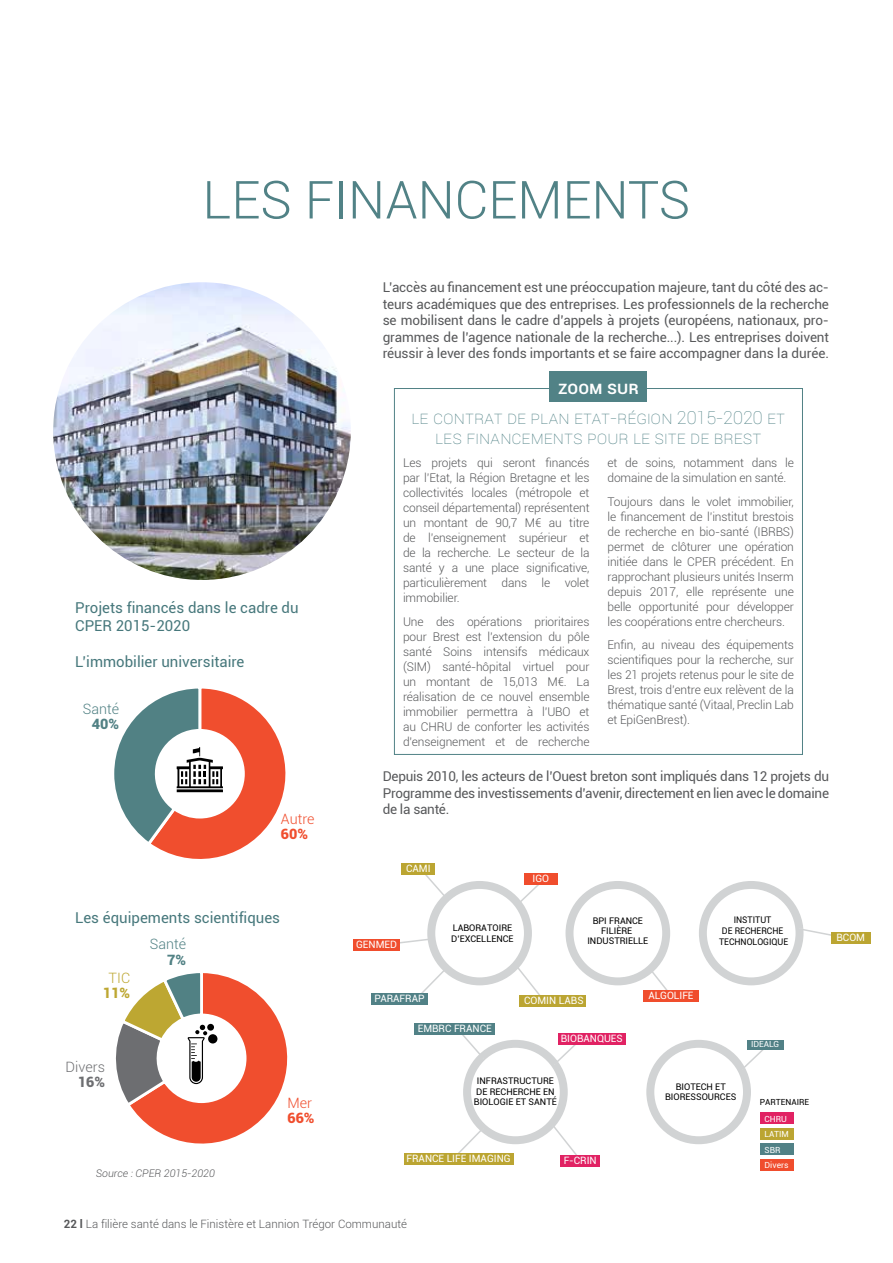
<style>
.page{position:relative;width:893px;height:1263px;background:#fff}
.page>*{position:absolute;margin:0;border:0;box-sizing:border-box;transform-origin:0 0}
.t1{font:300 52.5px "Roboto";color:#518286}
.t2{font:100 18px/19.5px "Roboto";color:#518286;text-align:center}
.t3{font:500 18px "Roboto";color:#fff}
.t4{font:15px/18px "Roboto";color:#47787c}
.t5{font:300 14.25px "Roboto";color:#518184}
.t6{font:300 14.25px "Roboto";color:#f04e2e}
.t7{font:900 14.25px "Roboto";color:#f04e2e}
.t8{font:300 14.25px "Roboto";color:#6d6e71}
.t9{font:900 14.25px "Roboto";color:#518184}
.t10{font:300 14.25px "Roboto";color:#bda732}
.t11{font:900 14.25px "Roboto";color:#bda732}
.t12{font:900 14.25px "Roboto";color:#6d6e71}
.t13{font:13.5px/16.5px "Roboto";letter-spacing:-.02em;color:#58595b;text-align:justify}
.t14{font:300 12px/15px "Roboto";letter-spacing:-.01em;color:#58595b;text-align:justify}
.t15{font:300 11.55px "Roboto";color:#58595b}
.t16{font:italic 300 10.5px "Roboto";color:#58595b}
.t17{font:10.2px "Roboto";color:#fff}
.t18{font:9.15px/10.5px "Roboto";color:#000;text-align:center}
.t19{font:9.15px/10.9px "Roboto";color:#000;text-align:center;scale:.95 1}
.t20{font:8.4px/15.6px "Roboto";letter-spacing:.005em;color:#fff}
.t21{font:8.4px "Roboto";color:#000}
.s1{font-weight:700}
</style>
<div class="page">
<img style="left:53px;top:282px;width:298px;height:298px;border-radius:149px">
<svg style="left:425px;top:875px;width:23px;height:25px"></svg>
<svg style="left:516px;top:885px;width:23px;height:21px"></svg>
<svg style="left:400px;top:939px;width:28px;height:5px"></svg>
<svg style="left:514px;top:963px;width:26px;height:32px"></svg>
<svg style="left:421px;top:966px;width:27px;height:27px"></svg>
<div style="left:524px;top:873px;width:33px;height:12px;background:#f04d2d"></div>
<div style="left:760px;top:1112px;width:34px;height:12px;background:#e12263"></div>
<div style="left:760px;top:1128px;width:34px;height:12px;background:#bba532"></div>
<div style="left:760px;top:1143px;width:34px;height:12px;background:#518186"></div>
<div style="left:760px;top:1159px;width:34px;height:12px;background:#f04d2d"></div>
<div style="left:565px;top:881px;width:105px;height:104px;border:8px solid #d1d3d4;border-radius:50%"></div>
<div style="left:463px;top:1040px;width:105px;height:104px;border:8px solid #d1d3d4;border-radius:50%"></div>
<div style="left:646px;top:1040px;width:105px;height:104px;border:8px solid #d1d3d4;border-radius:50%"></div>
<svg style="left:740px;top:1050px;width:23px;height:21px"></svg>
<div style="left:747px;top:1040px;width:36px;height:10px;background:#518186"></div>
<div style="left:353px;top:939px;width:47px;height:12px;background:#f04d2d"></div>
<div style="left:372px;top:993px;width:56px;height:12px;background:#518186"></div>
<div style="left:519px;top:995px;width:67px;height:12px;background:#bba532"></div>
<svg style="left:648px;top:967px;width:29px;height:35px"></svg>
<div style="left:402px;top:863px;width:33px;height:12px;background:#bba532"></div>
<svg style="left:458px;top:1034px;width:27px;height:26px"></svg>
<svg style="left:553px;top:1044px;width:29px;height:22px"></svg>
<svg style="left:551px;top:1123px;width:26px;height:36px"></svg>
<svg style="left:458px;top:1126px;width:27px;height:27px"></svg>
<div style="left:558px;top:1033px;width:67px;height:11px;background:#e12263"></div>
<div style="left:404px;top:1153px;width:109px;height:12px;background:#bba532"></div>
<div style="left:561px;top:1155px;width:39px;height:12px;background:#e12263"></div>
<div style="left:415px;top:1023px;width:80px;height:11px;background:#518186"></div>
<div style="left:431px;top:885px;width:97px;height:96px;background:#fff;border-radius:50%"></div>
<div style="left:427px;top:881px;width:105px;height:104px;border:8px solid #d1d3d4;border-radius:50%"></div>
<div style="left:699px;top:881px;width:104px;height:104px;border:8px solid #d1d3d4;border-radius:50%"></div>
<svg style="left:798px;top:927px;width:33px;height:15px"></svg>
<div style="left:831px;top:932px;width:40px;height:12px;background:#bba532"></div>
<div style="left:643px;top:989px;width:56px;height:12px;background:#f04d2d"></div>
<svg style="left:115px;top:973px;width:173px;height:171px"></svg>
<div style="left:208px;top:1034px;width:9px;height:9px;background:#000;border-radius:50%"></div>
<svg style="left:114px;top:688px;width:172px;height:171px"></svg>
<div style="left:549px;top:371px;width:98px;height:31px;background:#518286"></div>
<h1 class="t1" style="left:202px;top:163px;width:489px">LES FINANCEMENTS</h1>
<p class="t4" style="left:75px;top:598px;width:225px">Projets financés dans le cadre du<br>CPER 2015-2020</p>
<p class="t4" style="left:75px;top:652px;width:171px">L’immobilier universitaire</p>
<p class="t5" style="left:83px;top:699px;width:38px">Santé</p>
<p class="t9" style="left:92px;top:714px;width:29px">40%</p>
<p class="t6" style="left:281px;top:809px;width:35px">Autre</p>
<p class="t7" style="left:281px;top:824px;width:29px">60%</p>
<p class="t4" style="left:75px;top:908px;width:206px">Les équipements scientifiques</p>
<p class="t10" style="left:109px;top:968px;width:23px">TIC</p>
<p class="t11" style="left:103px;top:983px;width:29px">11%</p>
<p class="t5" style="left:150px;top:934px;width:38px">Santé</p>
<p class="t9" style="left:167px;top:949px;width:20px">7%</p>
<p class="t8" style="left:66px;top:1057px;width:41px">Divers</p>
<p class="t12" style="left:78px;top:1072px;width:29px">16%</p>
<p class="t16" style="left:96px;top:1166px;width:120px">Source : CPER 2015-2020</p>
<p class="t6" style="left:287px;top:1093px;width:26px">Mer</p>
<p class="t7" style="left:287px;top:1108px;width:29px">66%</p>
<p class="t13" style="left:383px;top:279px;width:448px">L’accès au financement est une préoccupation majeure, tant du côté des ac&shy;teurs académiques que des entreprises. Les professionnels de la recherche se mobilisent dans le cadre d’appels à projets (européens, nationaux, pro&shy;grammes de l’agence nationale de la recherche...). Les entreprises doivent réussir à lever des fonds importants et se faire accompagner dans la durée.</p>
<h2 class="t3" style="left:558px;top:374px;width:82px">ZOOM SUR</h2>
<h2 class="t2" style="left:412px;top:407px;width:375px">le contrat de plan Etat-R égion 2015-2020 et les financem ents pou r le site de Brest</h2>
<p class="t14" style="left:403px;top:455px;width:188px">Les projets qui seront financés par l’Etat, la Région Bretagne et les collectivités locales (métropole et conseil départemental) représentent un montant de 90,7 M€ au titre de l’enseignement supérieur et de la recherche. Le secteur de la santé y a une place significative, particulièrement dans le volet immobilier.</p>
<p class="t14" style="left:403px;top:613px;width:188px">Une des opérations prioritaires pour Brest est l’extension du pôle santé Soins intensifs médicaux (SIM) santé-hôpital virtuel pour un montant de 15,013 M€. La réalisation de ce nouvel ensemble immobilier permettra à l’UBO et au CHRU de conforter les activités d’enseignement et de recherche</p>
<p class="t14" style="left:607px;top:455px;width:188px">et de soins, notamment dans le domaine de la simulation en santé.</p>
<p class="t14" style="left:607px;top:493px;width:188px">Toujours dans le volet immobilier, le financement de l’institut brestois de recherche en bio-santé (IBRBS) permet de clôturer une opération initiée dans le CPER précédent. En rapprochant plusieurs unités Inserm depuis 2017, elle représente une belle opportunité pour développer les coopérations entre chercheurs.</p>
<p class="t14" style="left:607px;top:637px;width:188px">Enfin, au niveau des équipements scientifiques pour la recherche, sur les 21 projets retenus pour le site de Brest, trois d’entre eux relèvent de la thématique santé (Vitaal, Preclin Lab et EpiGenBrest).</p>
<p class="t13" style="left:383px;top:767px;width:448px">Depuis 2010, les acteurs de l’Ouest breton sont impliqués dans 12 projets du Programme des investissements d’avenir, directement en lien avec le domaine de la santé.</p>
<p class="t17" style="left:406px;top:861px;width:26px">CAMI</p>
<p class="t17" style="left:356px;top:937px;width:42px">GENMED</p>
<p class="t17" style="left:532px;top:871px;width:18px">IGO</p>
<p class="t18" style="left:451px;top:922px;width:64px;line-height:10.9px;text-align:left">LABORATOIRE<br>D’EXCELLENCE</p>
<p class="t19" style="left:719px;top:914px;width:74px">INSTITUT<br>DE RECHERCHE<br>TECHNOLOGIQUE</p>
<p class="t18" style="left:587px;top:916px;width:62px;line-height:9.8px">BPI FRANCE<br>FILIÈRE<br>INDUSTRIELLE</p>
<p class="t17" style="left:375px;top:991px;width:51px">PARAFRAP</p>
<p class="t17" style="left:524px;top:993px;width:61px">COMIN LABS</p>
<p class="t17" style="left:418px;top:1021px;width:75px">EMBRC FRANCE</p>
<p class="t17" style="left:561px;top:1031px;width:63px">BIOBANQUES</p>
<p class="t17" style="left:648px;top:988px;width:47px">ALGOLIFE</p>
<p class="t18" style="left:474px;top:1075px;width:84px">INFRASTRUCTURE<br>DE RECHERCHE EN<br>BIOLOGIE ET SANTÉ</p>
<p class="t18" style="left:665px;top:1081px;width:73px">BIOTECH ET<br>BIORESSOURCES</p>
<p class="t17" style="left:407px;top:1151px;width:106px">FRANCE LIFE IMAGING</p>
<p class="t17" style="left:564px;top:1153px;width:35px">F-CRIN</p>
<p class="t20" style="left:751px;top:1036px;width:30px">IDEALG</p>
<p class="t21" style="left:760px;top:1096px;width:51px">PARTENAIRE</p>
<p class="t20" style="left:765px;top:1110px;width:26px">CHRU<br>LATIM<br>SBR<br>Divers</p>
<p class="t17" style="left:836px;top:930px;width:30px">BCOM</p>
<p class="t15" style="left:64px;top:1215px;width:345px"><span class="s1">22 l</span> La filière santé dans le Finistère et Lannion Trégor Communauté</p>
</div>
